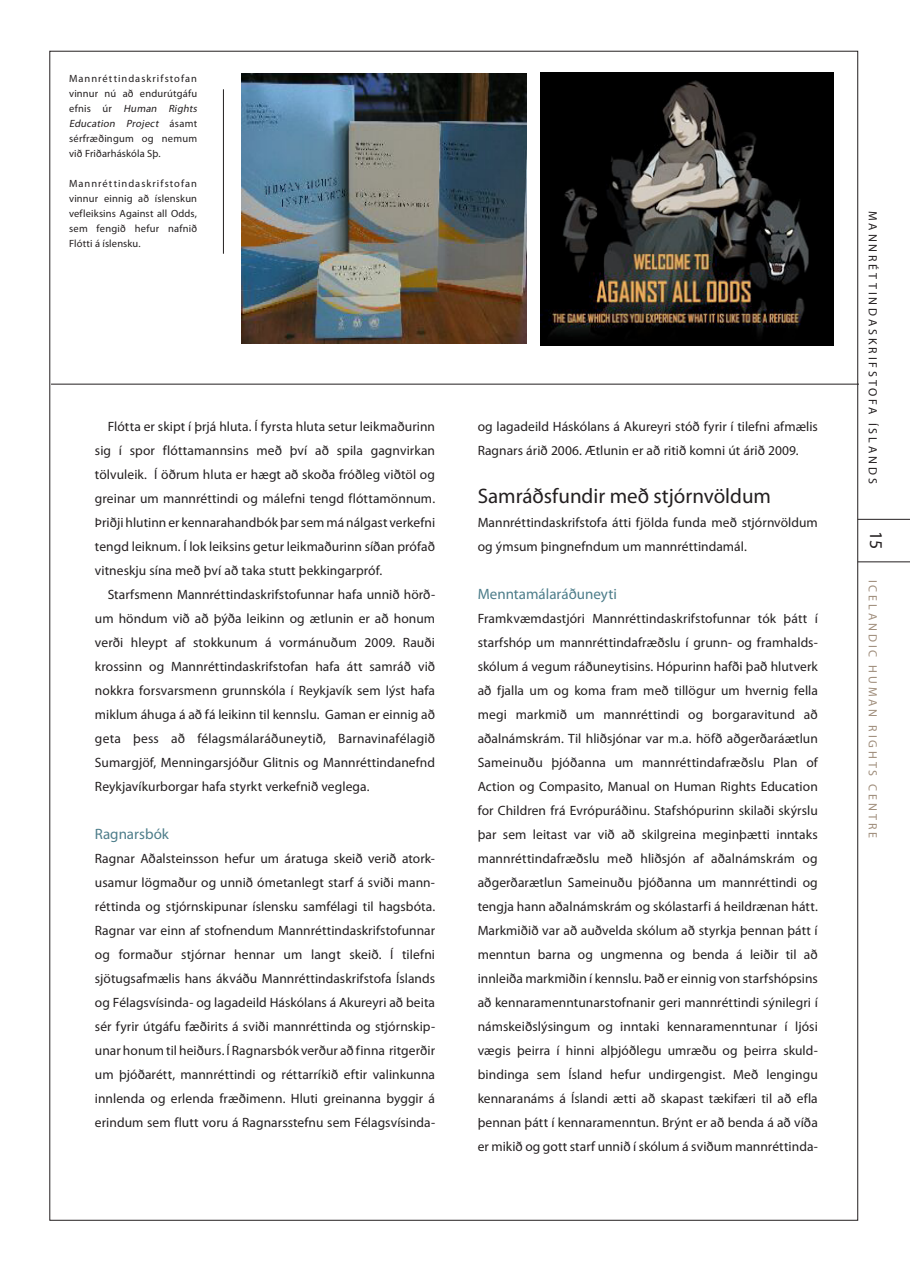
<style>
.page{position:relative;width:910px;height:1280px;background:#fff}
.page>*{position:absolute;margin:0;border:0;box-sizing:border-box;transform-origin:0 0}
.millifyrirsögn{font:21px "Myriad Pro";color:#231f20}
.t1{font:18px "Myriad Pro";color:#231f20}
.milli_milli{font:15px "Myriad Pro";color:#4d7d8a}
.meginmál_1__para{font:13.5px/24px "Myriad Pro";letter-spacing:.005em;color:#231f20;text-align:justify}
.meginmál{font:13.5px/24px "Myriad Pro";letter-spacing:.005em;color:#231f20;text-align:justify}
.t2{font:12px "Myriad Pro";letter-spacing:.24em;color:#231f20}
.t3{font:12px "Myriad Pro";letter-spacing:.24em;color:#9f8d7b}
.myndatexti{font:10.5px/15px "Myriad Pro";letter-spacing:.02em;color:#231f20}
.s1{font-style:italic}
</style>
<div class="page">
<svg style="left:858px;top:519px;width:52px;height:43px"></svg>
<hr style="left:51px;top:384px;width:808px;height:1px;background:#231f20">
<hr style="left:223px;top:89px;width:1px;height:165px;background:#231f20">
<img style="left:541px;top:72px;width:292px;height:273px">
<img style="left:242px;top:73px;width:285px;height:271px">
<p class="myndatexti" style="left:69px;top:71px;width:132px">Mannréttindaskrifstofan vinnur nú að endurútgáfu efnis úr <span class="s1">Human Rights<br>Education Project</span> á s a m t sérfræðingum og nemum við Friðarháskóla Sþ.</p>
<p class="myndatexti" style="left:69px;top:176px;width:130px;text-align:justify">Mannréttindaskrifstofan vinnur einnig að íslenskun vefleiksins Against all Odds, sem fengið hefur nafnið Flótti á íslensku.</p>
<p class="meginmál" style="left:95px;top:414px;width:342px;text-indent:13px">Flótta er skipt í þrjá hluta. Í fyrsta hluta setur leikmaðurinn sig í spor flóttamannsins með því að spila gagnvirkan tölvuleik. Í öðrum hluta er hægt að skoða fróðleg viðtöl og greinar um mannréttindi og málefni tengd flóttamönnum.<br>Þriðji hlutinn er kennarahandbók þar sem má nálgast verkefni tengd leiknum. Í lok leiksins getur leikmaðurinn síðan prófað vitneskju sína með því að taka stutt þekkingarpróf.</p>
<p class="meginmál" style="left:95px;top:582px;width:342px;text-indent:13px">Starfsmenn Mannréttindaskrifstofunnar hafa unnið hörð&shy;um höndum við að þýða leikinn og ætlunin er að honum verði hleypt af stokkunum á vormánuðum 2009. Rauði krossinn og Mannréttindaskrifstofan hafa átt samráð við nokkra forsvarsmenn grunnskóla í Reykjavík sem lýst hafa miklum áhuga á að fá leikinn til kennslu. Gaman er einnig að geta þess að félagsmálaráðuneytið, Barnavinafélagið Sumargjöf, Menningarsjóður Glitnis og Mannréttindanefnd Reykjavíkurborgar hafa styrkt verkefnið veglega.</p>
<p class="milli_milli" style="left:95px;top:825px;width:76px">Ragnarsbók</p>
<p class="meginmál_1__para" style="left:95px;top:846px;width:342px">Ragnar Aðalsteinsson hefur um áratuga skeið verið atork&shy;usamur lögmaður og unnið ómetanlegt starf á sviði mann&shy;réttinda og stjórnskipunar íslensku samfélagi til hagsbóta.<br>Ragnar var einn af stofnendum Mannréttindaskrifstofunnar og formaður stjórnar hennar um langt skeið. Í tilefni sjötugsafmælis hans ákváðu Mannréttindaskrifstofa Íslands og Félagsvísinda- og lagadeild Háskólans á Akureyri að beita sér fyrir útgáfu fæðirits á sviði mannréttinda og stjórnskip&shy;unar honum til heiðurs. Í Ragnarsbók verður að finna ritgerðir um þjóðarétt, mannréttindi og réttarríkið eftir valinkunna innlenda og erlenda fræðimenn. Hluti greinanna byggir á erindum sem flutt voru á Ragnarsstefnu sem Félagsvísinda-</p>
<p class="meginmál_1__para" style="left:478px;top:414px;width:342px">og lagadeild Háskólans á Akureyri stóð fyrir í tilefni afmælis<br>Ragnars árið 2006. Ætlunin er að ritið komni út árið 2009.</p>
<p class="millifyrirsögn" style="left:478px;top:483px;width:295px">Samráðsfundir með stjórnvöldum</p>
<p class="meginmál_1__para" style="left:478px;top:510px;width:342px">Mannréttindaskrifstofa átti fjölda funda með stjórnvöldum og ýmsum þingnefndum um mannréttindamál.</p>
<p class="milli_milli" style="left:478px;top:585px;width:141px">Menntamálaráðuneyti</p>
<p class="meginmál_1__para" style="left:478px;top:606px;width:342px">Framkvæmdastjóri Mannréttindaskrifstofunnar tók þátt í starfshóp um mannréttindafræðslu í grunn- og framhalds&shy;skólum á vegum ráðuneytisins. Hópurinn hafði það hlutverk að fjalla um og koma fram með tillögur um hvernig fella megi markmið um mannréttindi og borgaravitund að aðalnámskrám. Til hliðsjónar var m.a. höfð aðgerðaráætlun Sameinuðu þjóðanna um mannréttindafræðslu Plan of Action og Compasito, Manual on Human Rights Education for Children frá Evrópuráðinu. Stafshópurinn skilaði skýrslu þar sem leitast var við að skilgreina meginþætti inntaks mannréttindafræðslu með hliðsjón af aðalnámskrám og aðgerðarætlun Sameinuðu þjóðanna um mannréttindi og tengja hann aðalnámskrám og skólastarfi á heildrænan hátt.<br>Markmiðið var að auðvelda skólum að styrkja þennan þátt í menntun barna og ungmenna og benda á leiðir til að innleiða markmiðin í kennslu. Það er einnig von starfshópsins að kennaramenntunarstofnanir geri mannréttindi sýnilegri í námskeiðslýsingum og inntaki kennaramenntunar í ljósi vægis þeirra í hinni alþjóðlegu umræðu og þeirra skuld&shy;bindinga sem Ísland hefur undirgengist. Með lengingu kennaranáms á Íslandi ætti að skapast tækifæri til að efla þennan þátt í kennaramenntun. Brýnt er að benda á að víða er mikið og gott starf unnið í skólum á sviðum mannréttinda-</p>
<p class="t2" style="left:880px;top:211px;width:274px;rotate:90deg">Mannréttindaskrifstofa Íslands</p>
<h2 class="t1" style="left:887px;top:531px;width:20px;rotate:90deg">15</h2>
<p class="t3" style="left:880px;top:580px;width:260px;rotate:90deg">icelandic human rights centre</p>
</div>
